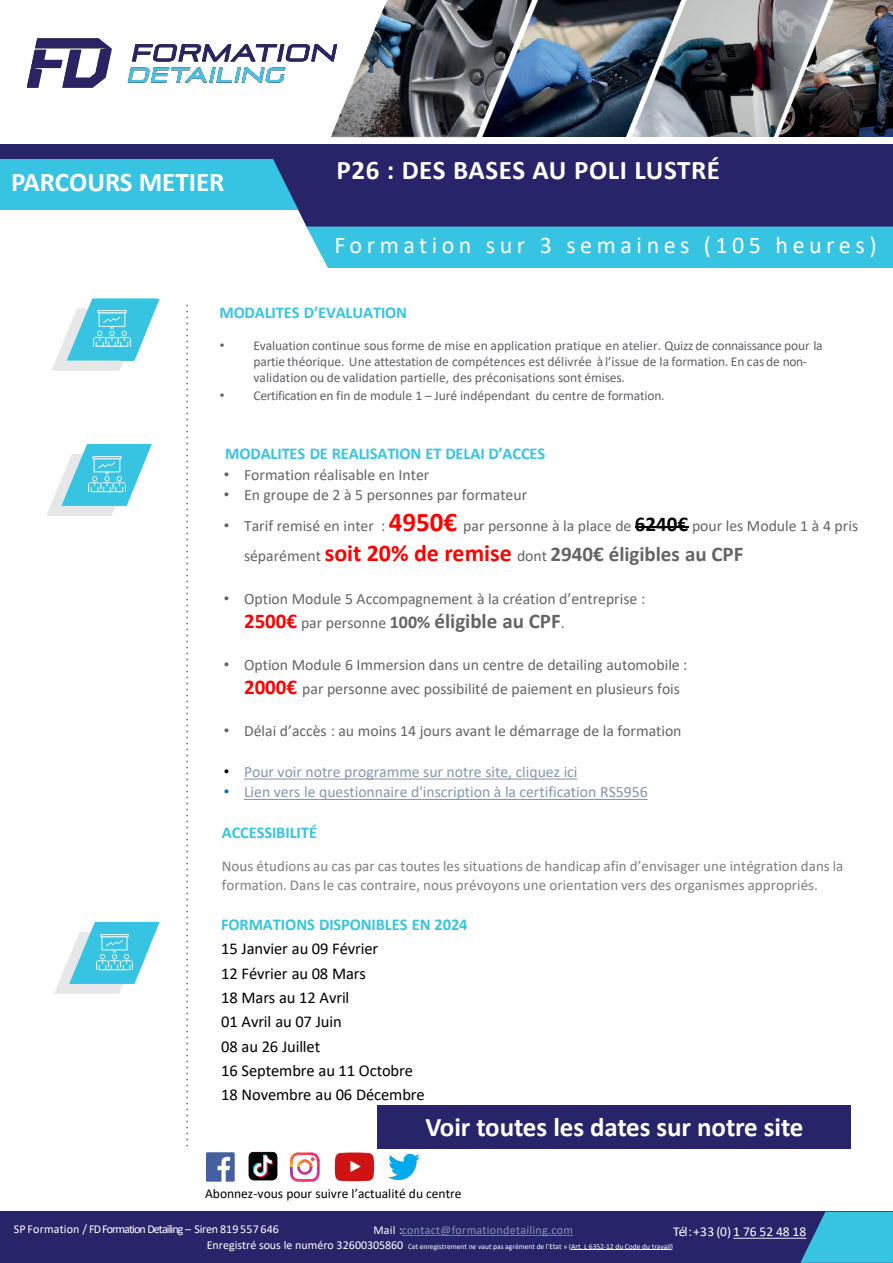
<style>
.page{position:relative;width:893px;height:1263px;background:#fff}
.page>*{position:absolute;margin:0;border:0;box-sizing:border-box;transform-origin:0 0}
.t1{font:700 27px "Calibri";letter-spacing:-.005em;color:#fff}
.t2{font:700 27px "Calibri";letter-spacing:.02em;color:#fff}
.t3{font:24px "Calibri";letter-spacing:.19em;color:#fff}
.t4{font:700 21px "Calibri";color:#636466}
.t5{font:16.5px "Calibri";letter-spacing:-.005em;color:#000}
.t6{font:700 16.5px "Calibri";letter-spacing:-.01em;color:#37c4e3}
.t7{font:15.75px/23.9px "Calibri";color:#636466}
.t8{font:15.75px "Calibri";color:#8496b0}
.t9{font:15px/19.2px "Calibri";color:#7f7f7f}
.t10{font:13.5px/16.2px "Calibri";letter-spacing:-.005em;color:#5f6066}
.t11{font:13.5px "Calibri";color:#000}
.t12{font:13.5px "Calibri";letter-spacing:.005em;color:#fff}
.t13{font:12px "Calibri";letter-spacing:-.025em;color:#fff}
.t14{font:12px "Calibri";letter-spacing:.025em;color:#8496b0}
.t15{font:7.5px "Calibri";color:#fff}
.s1{font-family:"Arial"}
.s2{font-weight:700;font-size:27px;color:#f00}
.s3{font-weight:700;font-size:21px;color:#000}
.s4{font-weight:400;font-size:15.75px}
.s5{font-size:24px;color:#f00}
.s6{color:#f00}
.s7{font-size:18px}
.s8{font-weight:700;font-size:21px;color:#f00}
.s9{font-family:"Arial";color:#000}
.s10{font-family:"Arial";color:#0070c0}
.s11{font-size:12px}
.s12{color:#fff}
</style>
<div class="page">
<svg style="left:186px;top:305px;width:2px;height:842px"></svg>
<img style="left:833px;top:0;width:59px;height:137px">
<img style="left:686px;top:0;width:147px;height:137px">
<img style="left:537px;top:0;width:149px;height:137px">
<img style="left:363px;top:0;width:174px;height:138px">
<img style="left:26px;top:38px;width:337px;height:100px">
<div style="left:0;top:159px;width:535px;height:51px;background:#37c4e3"></div>
<div style="left:306px;top:226px;width:586px;height:42px;background:#37c4e3"></div>
<div style="left:273px;top:159px;width:619px;height:67px;background:#27246a"></div>
<div style="left:0;top:144px;width:892px;height:15px;background:#27246a"></div>
<svg style="left:54px;top:922px;width:106px;height:72px"></svg>
<div style="left:377px;top:1106px;width:474px;height:43px;background:#27246a"></div>
<img style="left:248px;top:1151px;width:30px;height:30px">
<img style="left:206px;top:1152px;width:29px;height:30px">
<img style="left:290px;top:1152px;width:30px;height:29px">
<img style="left:334px;top:1152px;width:41px;height:30px">
<img style="left:388px;top:1153px;width:31px;height:27px">
<svg style="left:52px;top:298px;width:108px;height:73px"></svg>
<svg style="left:46px;top:444px;width:106px;height:72px"></svg>
<hr style="left:635px;top:526px;width:53px;height:2px;background:#000">
<svg style="left:244px;top:779px;width:333px;height:1px"></svg>
<svg style="left:244px;top:799px;width:403px;height:1px"></svg>
<div style="left:0;top:1212px;width:892px;height:51px;background:#27246a"></div>
<hr style="left:571px;top:1250px;width:99px;height:1px;background:#fff">
<svg style="left:402px;top:1235px;width:171px;height:1px"></svg>
<svg style="left:733px;top:1212px;width:159px;height:51px"></svg>
<h1 class="t1" style="left:11px;top:163px;width:215px">PARCOURS METIER</h1>
<h2 class="t2" style="left:336px;top:151px;width:385px">P26 : DES BASES AU POLI LUSTRÉ</h2>
<p class="t3" style="left:334px;top:228px;width:544px">Formation sur 3 semaines (105 heures)</p>
<p class="t6" style="left:219px;top:301px;width:189px">MODALITES D’EVALUATION</p>
<p class="t10" style="left:253px;top:337px;width:570px;text-indent:-34px"><span class="s1">•</span> Evaluation continue sous forme de mise en application pratique en atelier. Quizz de connaissance pour la partie théorique. Une attestation de compétences est délivrée à l’issue de la formation. En casde non&shy;validation ou de validation partielle, des préconisations sont émises.</p>
<p class="t10" style="left:220px;top:387px;width:446px"><span class="s1">•</span> Certification en fin de module 1 – Juré indépendant du centre de formation.</p>
<p class="t6" style="left:225px;top:442px;width:321px">MODALITES DE REALISATION ET DELAI D’ACCES</p>
<p class="t7" style="left:224px;top:462px;width:207px"><span class="s1">•</span> Formation réalisable en Inter</p>
<p class="t7" style="left:224px;top:483px;width:305px"><span class="s1">•</span> En groupe de 2 à 5 personnes par formateur</p>
<p class="t7" style="left:224px;top:514px;width:636px"><span class="s1">•</span> Tarif remisé en inter : <span class="s2">4950€</span> par personne à la place de <span class="s3">6240€</span> pour les Module 1 à 4 pris</p>
<p class="t4" style="left:244px;top:539px;width:501px"><span class="s4">séparément</span> <span class="s5">soit 20% de remise</span> <span class="s4">dont</span> 2940€ éligibles au CPF</p>
<p class="t7" style="left:224px;top:586px;width:423px"><span class="s1">•</span> Option Module 5 Accompagnement à la création d’entreprise :</p>
<p class="t4" style="left:244px;top:606px;width:322px"><span class="s6">2500€</span> <span class="s4">par personne</span> <span class="s7">100%</span> éligible au CPF<span class="s4">.</span></p>
<p class="t7" style="left:244px;top:652px;width:445px;text-indent:-20px"><span class="s1">•</span> Option Module 6 Immersion dans un centre de detailing automobile :<br><span class="s8">2000€</span> par personne avec possibilité de paiement en plusieurs fois</p>
<p class="t7" style="left:224px;top:718px;width:459px"><span class="s1">•</span> Délai d’accès : au moins 14 jours avant le démarrage de la formation</p>
<p class="t8" style="left:224px;top:761px;width:355px"><span class="s9">•</span> Pour voir notre programme sur notre site, cliquez ici</p>
<p class="t8" style="left:224px;top:781px;width:425px"><span class="s10">•</span> Lien vers le questionnaire d'inscription à la certification RS5956</p>
<p class="t6" style="left:222px;top:820px;width:97px">ACCESSIBILITÉ</p>
<p class="t9" style="left:222px;top:856px;width:623px">Nous étudions au cas par cas toutes les situations de handicap afin d’envisager une intégration dans la formation. Dans le cas contraire, nous prévoyons une orientation vers des organismes appropriés.</p>
<p class="t6" style="left:221px;top:913px;width:248px">FORMATIONS DISPONIBLES EN 2024</p>
<p class="t5" style="left:221px;top:937px;width:158px">15 Janvier au 09 Février</p>
<p class="t5" style="left:221px;top:962px;width:146px">12 Février au 08 Mars</p>
<p class="t5" style="left:221px;top:986px;width:130px">18 Mars au 12 Avril</p>
<p class="t5" style="left:221px;top:1010px;width:122px">01 Avril au 07 Juin</p>
<p class="t5" style="left:221px;top:1035px;width:100px">08 au 26 Juillet</p>
<p class="t5" style="left:221px;top:1059px;width:193px">16 Septembre au 11 Octobre</p>
<p class="t5" style="left:221px;top:1083px;width:205px">18 Novembre au 06 Décembre</p>
<p class="t1" style="left:425px;top:1108px;width:379px">Voir toutes les dates sur notre site</p>
<p class="t11" style="left:205px;top:1184px;width:258px">Abonnez-vous pour suivre l’actualité du centre</p>
<p class="t13" style="left:14px;top:1220px;width:266px">SP Formation / FD Formation Detailing – Siren 819557 646</p>
<p class="t15" style="left:207px;top:1241px;width:468px"><span class="s11">Enregistré sous le numéro 32600305860</span> Cet enregistrement ne vaut pas agrément de l’Etat » (Art. L 6352-12 du Code du travail)</p>
<p class="t14" style="left:373px;top:1221px;width:201px"><span class="s12">Mail :</span>contact@formationdetailing.com</p>
<p class="t12" style="left:673px;top:1222px;width:135px">Tél:+33 (0) 1 76 52 48 18</p>
</div>
